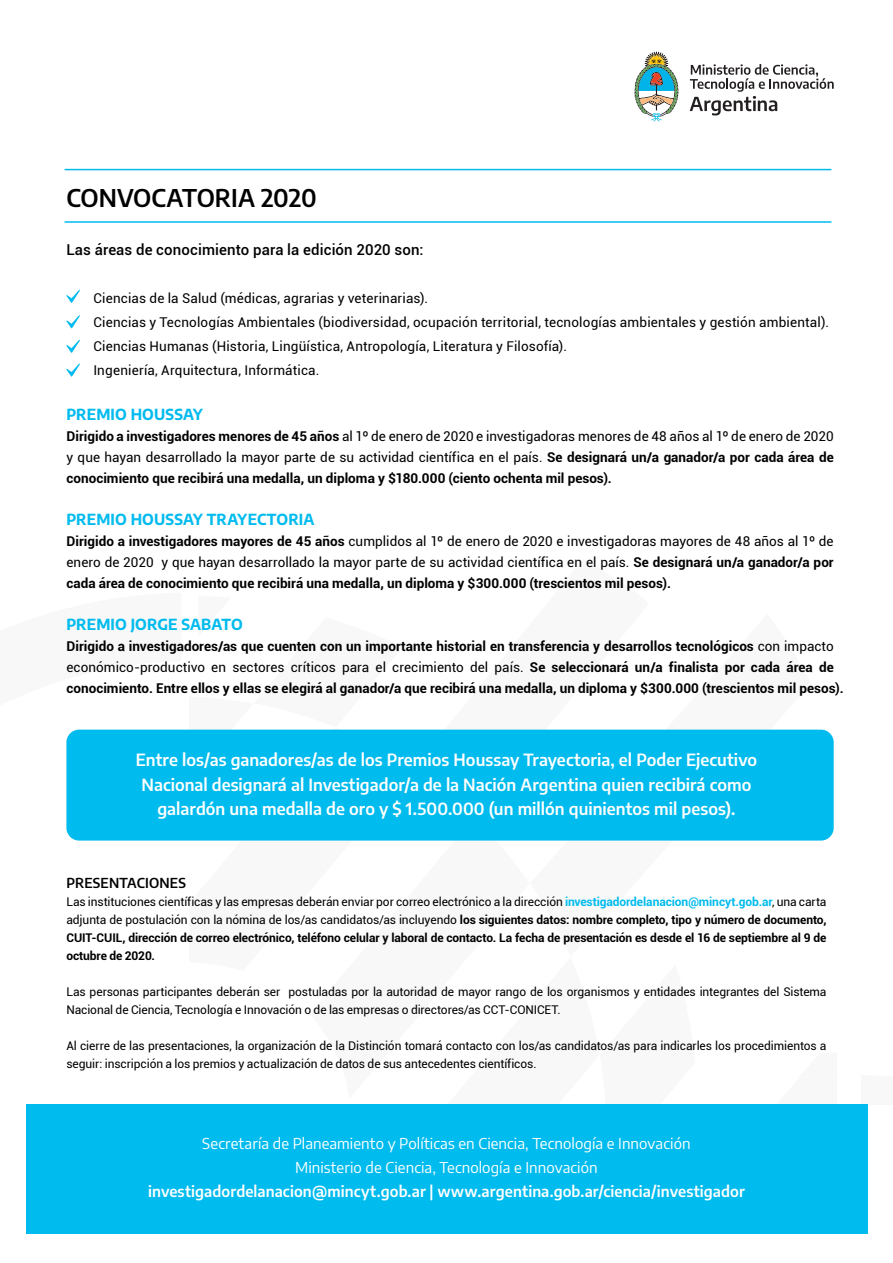
<style>
.page{position:relative;width:893px;height:1263px;background:#fff}
.page>*{position:absolute;margin:0;border:0;box-sizing:border-box;transform-origin:0 0}
.t1{font:600 24px "Encode Sans";letter-spacing:-.005em;color:#000}
.t2{font:600 16.5px/24px "Encode Sans";color:#fff;text-align:center}
.t3{font:15px/24px "Encode Sans";letter-spacing:.005em;color:#fff;text-align:center}
.t4{font:600 15px "Encode Sans";letter-spacing:.005em;color:#fff}
.t5{font:700 15px "Encode Sans";letter-spacing:.01em;color:#0be}
.t6{font:500 15px "Roboto";letter-spacing:.01em;color:#000}
.t7{font:700 13.5px/21px "Roboto";color:#000;text-align:justify}
.t8{font:13.5px/24px "Roboto";letter-spacing:.01em;color:#000}
.t9{font:600 13.5px "Encode Sans";letter-spacing:.015em;color:#000}
.t10{font:12px/18px "Roboto";letter-spacing:-.01em;color:#000}
.t11{font:700 12px/18px "Roboto";letter-spacing:-.01em;color:#000;text-align:justify}
.s1{font-weight:400}
.s2{color:#0be}
</style>
<div class="page">
<hr style="left:65px;top:169px;width:766px;height:1px;background:#0be">
<hr style="left:65px;top:221px;width:766px;height:2px;background:#0be">
<div style="left:27px;top:1104px;width:841px;height:130px;background:#0be"></div>
<svg style="left:66px;top:289px;width:14px;height:14px"></svg>
<svg style="left:66px;top:315px;width:14px;height:13px"></svg>
<svg style="left:66px;top:363px;width:14px;height:14px"></svg>
<svg style="left:66px;top:339px;width:14px;height:14px"></svg>
<div style="left:66px;top:730px;width:768px;height:110px;background:#0be;border-radius:13px"></div>
<svg style="left:634px;top:52px;width:44px;height:69px"></svg>
<svg style="left:690px;top:64px;width:144px;height:51px"></svg>
<h1 class="t1" style="left:66px;top:180px;width:252px">CONVOCATORIA 2020</h1>
<p class="t6" style="left:66px;top:239px;width:359px">Las áreas de conocimiento para la edición 2020 son:</p>
<p class="t8" style="left:93px;top:285px;width:737px">Ciencias de la Salud (médicas, agrarias y veterinarias).<br>Ciencias y Tecnologías Ambientales (biodiversidad, ocupación territorial, tecnologías ambientales y gestión ambiental).<br>Ciencias Humanas (Historia, Lingüística, Antropología, Literatura y Filosofía).<br>Ingeniería, Arquitectura, Informática.</p>
<p class="t5" style="left:66px;top:403px;width:138px">PREMIO HOUSSAY</p>
<p class="t7" style="left:66px;top:425px;width:769px">Dirigido a investigadores menores de 45 años <span class="s1">al 1º de enero de 2020 e investigadoras menores de 48 años al 1º de enero de 2020 y que hayan desarrollado la mayor parte de su actividad científica en el país.</span> Se designará un/a ganador/a por cada área de conocimiento que recibirá una medalla, un diploma y $180.000 (ciento ochenta mil pesos).</p>
<p class="t5" style="left:66px;top:508px;width:250px">PREMIO HOUSSAY TRAYECTORIA</p>
<p class="t7" style="left:66px;top:530px;width:769px">Dirigido a investigadores mayores de 45 años <span class="s1">cumplidos al 1º de enero de 2020 e investigadoras mayores de 48 años al 1º de enero de 2020 y que hayan desarrollado la mayor parte de su actividad científica en el país.</span> Se designará un/a ganador/a por cada área de conocimiento que recibirá una medalla, un diploma y $300.000 (trescientos mil pesos).</p>
<p class="t5" style="left:66px;top:613px;width:178px">PREMIO JORGE SABATO</p>
<p class="t7" style="left:66px;top:635px;width:779px;text-align:left">Dirigido a investigadores/as que cuenten con un importante historial en transferencia y desarrollos tecnológicos <span class="s1">con impacto económico-productivo en sectores críticos para el crecimiento del país.</span> Se seleccionará un/a finalista por cada área de conocimiento. Entre ellos y ellas se elegirá al ganador/a que recibirá una medalla, un diploma y $300.000 (trescientos mil pesos).</p>
<p class="t2" style="left:136px;top:747px;width:623px">Entre los/as ganadores/as de los Premios Houssay Trayectoria, el Poder Ejecutivo<br>Nacional designará al Investigador/a de la Nación Argentina quien recibirá como galardón una medalla de oro y $ 1.500.000 (un millón quinientos mil pesos).</p>
<p class="t9" style="left:66px;top:874px;width:121px">PRESENTACIONES</p>
<p class="t11" style="left:66px;top:893px;width:762px"><span class="s1">Las instituciones científicas y las empresas deberán enviar por correo electrónico a la dirección</span> <span class="s2">investigadordelanacion@mincyt.gob.ar</span><span class="s1">, una carta adjunta de postulación con la nómina de los/as candidatos/as incluyendo</span> los siguientes datos: nombre completo, tipo y número de documento, CUIT-CUIL, dirección de correo electrónico, teléfono celular y laboral de contacto. La fecha de presentación es desde el 16 de septiembre al 9 de octubre de 2020.</p>
<p class="t10" style="left:66px;top:983px;width:762px">Las personas participantes deberán ser postuladas por la autoridad de mayor rango de los organismos y entidades integrantes del Sistema<br>Nacional de Ciencia, Tecnología e Innovación o de las empresas o directores/as CCT-CONICET.</p>
<p class="t10" style="left:66px;top:1037px;width:762px">Al cierre de las presentaciones, la organización de la Distinción tomará contacto con los/as candidatos/as para indicarles los procedimientos a seguir: inscripción a los premios y actualización de datos de sus antecedentes científicos.</p>
<p class="t3" style="left:202px;top:1131px;width:490px">Secretaría de Planeamiento y Políticas en Ciencia, Tecnología e Innovación<br>Ministerio de Ciencia, Tecnología e Innovación</p>
<p class="t4" style="left:148px;top:1181px;width:598px">investigadordelanacion@mincyt.gob.ar | www.argentina.gob.ar/ciencia/investigador</p>
</div>
